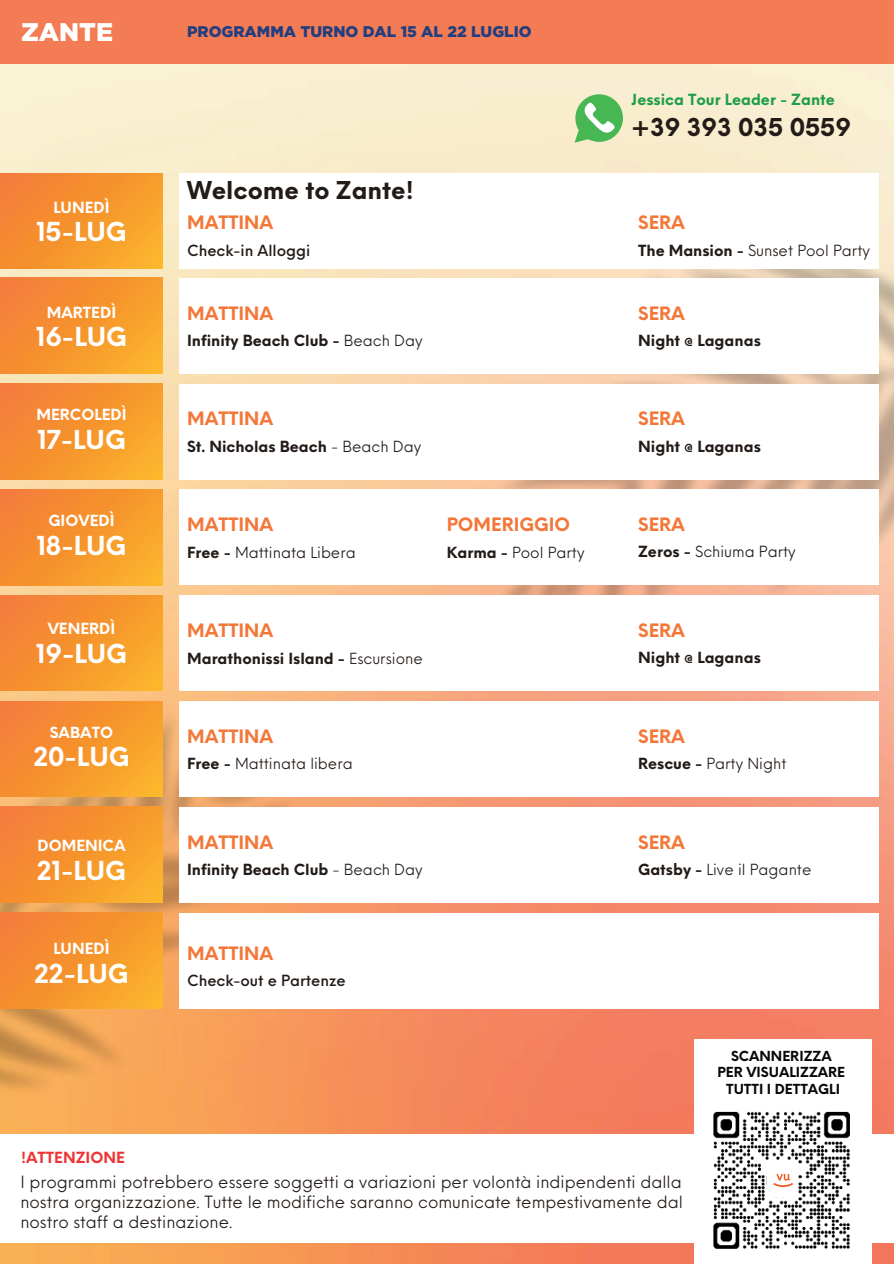
<style>
.page{position:relative;width:894px;height:1264px;background:#fff}
.page>*{position:absolute;margin:0;border:0;box-sizing:border-box;transform-origin:0 0}
.t1{font:700 25.5px "Neue Einstellung";color:#fff}
.t2{font:900 25.5px "Gotham";color:#fff}
.t3{font:700 24px "Neue Einstellung";color:#221b17}
.t4{font:700 18px "Neue Einstellung";color:#f37738}
.t5{font:16.5px/20.2px "Neue Einstellung";color:#221b17;text-align:justify}
.t6{font:900 15.45px "Gotham";color:#223e80}
.t7{font:700 15px "Neue Einstellung";color:#221b17}
.t8{font:15px "Neue Einstellung";color:#221b17}
.t9{font:700 15px "Neue Einstellung";color:#fff}
.t10{font:500 15px "Neue Einstellung";color:#221b17}
.t11{font:700 15px "Neue Einstellung";color:#1f9d47}
.t12{font:700 15px "Neue Einstellung";color:#ee3435}
.t13{font:700 13.5px/16.8px "Neue Einstellung";color:#080704;text-align:center}
.s1{font-weight:400}
.s2{font-weight:700}
</style>
<div class="page">
<img style="left:0;top:64px;width:893px;height:1199px">
<img style="left:437px;top:173px;width:456px;height:601px">
<img style="left:0;top:565px;width:332px;height:569px">
<div style="left:0;top:0;width:893px;height:64px;background:#f47c54"></div>
<div style="left:180px;top:173px;width:698px;height:96px;background:#fff"></div>
<div style="left:180px;top:278px;width:698px;height:95px;background:#fff"></div>
<div style="left:180px;top:384px;width:698px;height:95px;background:#fff"></div>
<div style="left:180px;top:489px;width:698px;height:96px;background:#fff"></div>
<div style="left:180px;top:595px;width:698px;height:96px;background:#fff"></div>
<div style="left:180px;top:701px;width:698px;height:95px;background:#fff"></div>
<div style="left:180px;top:807px;width:698px;height:95px;background:#fff"></div>
<div style="left:180px;top:912px;width:698px;height:96px;background:#fff"></div>
<img style="left:0;top:173px;width:163px;height:96px">
<img style="left:0;top:278px;width:163px;height:95px">
<img style="left:0;top:384px;width:163px;height:95px">
<img style="left:0;top:489px;width:163px;height:96px">
<img style="left:0;top:595px;width:163px;height:96px">
<img style="left:0;top:701px;width:163px;height:95px">
<img style="left:0;top:807px;width:163px;height:95px">
<img style="left:0;top:912px;width:163px;height:96px">
<div style="left:0;top:1134px;width:893px;height:109px;background:#fff"></div>
<div style="left:694px;top:1039px;width:177px;height:224px;background:#fff"></div>
<svg style="left:574px;top:94px;width:48px;height:49px;background:#84cb83"></svg>
<img style="left:713px;top:1111px;width:137px;height:138px">
<div style="left:766px;top:1163px;width:31px;height:34px;background:#fff"></div>
<div style="left:769px;top:1166px;width:27px;height:27px;border:1px solid #fff;border-radius:50%"></div>
<svg style="left:773px;top:1173px;width:19px;height:13px"></svg>
<h1 class="t2" style="left:21px;top:18px;width:93px">ZANTE</h1>
<p class="t6" style="left:187px;top:22px;width:346px">PROGRAMMA TURNO DAL 15 AL 22 LUGLIO</p>
<p class="t9" style="left:53px;top:193px;width:58px">LUNEDÌ</p>
<h1 class="t1" style="left:36px;top:208px;width:92px">15-LUG</h1>
<p class="t9" style="left:47px;top:299px;width:71px">MARTEDÌ</p>
<h1 class="t1" style="left:36px;top:314px;width:92px">16-LUG</h1>
<p class="t9" style="left:36px;top:401px;width:91px">MERCOLEDÌ</p>
<h1 class="t1" style="left:37px;top:417px;width:90px">17-LUG</h1>
<p class="t9" style="left:48px;top:507px;width:68px">GIOVEDÌ</p>
<h1 class="t1" style="left:37px;top:522px;width:91px">18-LUG</h1>
<p class="t9" style="left:48px;top:615px;width:69px">VENERDÌ</p>
<h1 class="t1" style="left:36px;top:630px;width:92px">19-LUG</h1>
<p class="t9" style="left:50px;top:718px;width:65px">SABATO</p>
<h1 class="t1" style="left:33px;top:734px;width:98px">20-LUG</h1>
<p class="t9" style="left:37px;top:832px;width:89px">DOMENICA</p>
<h1 class="t1" style="left:37px;top:847px;width:91px">21-LUG</h1>
<p class="t9" style="left:53px;top:935px;width:58px">LUNEDÌ</p>
<h1 class="t1" style="left:34px;top:950px;width:96px">22-LUG</h1>
<h2 class="t3" style="left:187px;top:168px;width:228px">Welcome to Zante!</h2>
<p class="t4" style="left:187px;top:206px;width:87px">MATTINA</p>
<p class="t10" style="left:187px;top:237px;width:125px">Check-in Alloggi</p>
<p class="t4" style="left:187px;top:297px;width:87px">MATTINA</p>
<p class="t7" style="left:187px;top:327px;width:237px">Infinity Beach Club - <span class="s1">Beach Day</span></p>
<p class="t4" style="left:187px;top:402px;width:87px">MATTINA</p>
<p class="t7" style="left:187px;top:433px;width:236px">St. Nicholas Beach <span class="s1">- Beach Day</span></p>
<p class="t4" style="left:187px;top:508px;width:87px">MATTINA</p>
<p class="t8" style="left:187px;top:539px;width:170px"><span class="s2">Free -</span> Mattinata Libera</p>
<p class="t4" style="left:187px;top:614px;width:87px">MATTINA</p>
<p class="t7" style="left:187px;top:644px;width:237px">Marathonissi Island - <span class="s1">Escursione</span></p>
<p class="t4" style="left:446px;top:508px;width:125px">POMERIGGIO</p>
<p class="t8" style="left:446px;top:539px;width:139px"><span class="s2">Karma -</span> Pool Party</p>
<p class="t4" style="left:187px;top:720px;width:87px">MATTINA</p>
<p class="t8" style="left:187px;top:750px;width:167px"><span class="s2">Free -</span> Mattinata libera</p>
<p class="t4" style="left:187px;top:825px;width:87px">MATTINA</p>
<p class="t7" style="left:187px;top:856px;width:237px">Infinity Beach Club <span class="s1">- Beach Day</span></p>
<p class="t4" style="left:187px;top:936px;width:87px">MATTINA</p>
<p class="t10" style="left:187px;top:967px;width:160px">Check-out e Partenze</p>
<p class="t12" style="left:21px;top:1143px;width:105px">!ATTENZIONE</p>
<p class="t11" style="left:631px;top:86px;width:205px">Jessica Tour Leader - Zante</p>
<h2 class="t3" style="left:631px;top:105px;width:221px">+39 393 035 0559</h2>
<p class="t4" style="left:638px;top:206px;width:48px">SERA</p>
<p class="t8" style="left:638px;top:237px;width:233px"><span class="s2">The Mansion -</span> Sunset Pool Party</p>
<p class="t4" style="left:638px;top:297px;width:48px">SERA</p>
<p class="t7" style="left:638px;top:327px;width:124px">Night @ Laganas</p>
<p class="t4" style="left:638px;top:402px;width:48px">SERA</p>
<p class="t7" style="left:638px;top:433px;width:124px">Night @ Laganas</p>
<p class="t4" style="left:638px;top:508px;width:48px">SERA</p>
<p class="t8" style="left:638px;top:538px;width:159px"><span class="s2">Zeros -</span> Schiuma Party</p>
<p class="t4" style="left:638px;top:614px;width:48px">SERA</p>
<p class="t7" style="left:638px;top:644px;width:124px">Night @ Laganas</p>
<p class="t4" style="left:638px;top:720px;width:48px">SERA</p>
<p class="t8" style="left:638px;top:750px;width:150px"><span class="s2">Rescue -</span> Party Night</p>
<p class="t4" style="left:638px;top:825px;width:48px">SERA</p>
<p class="t8" style="left:638px;top:855px;width:175px"><span class="s2">Gatsby -</span> Live il Pagante</p>
<p class="t13" style="left:717px;top:1045px;width:129px">SCANNERIZZA<br>PER VISUALIZZARE<br>TUTTI I DETTAGLI</p>
<p class="t5" style="left:20px;top:1169px;width:663px">I programmi potrebbero essere soggetti a variazioni per volontà indipendenti dalla nostra organizzazione. Tutte le modifiche saranno comunicate tempestivamente dal nostro staff a destinazione.</p>
</div>
